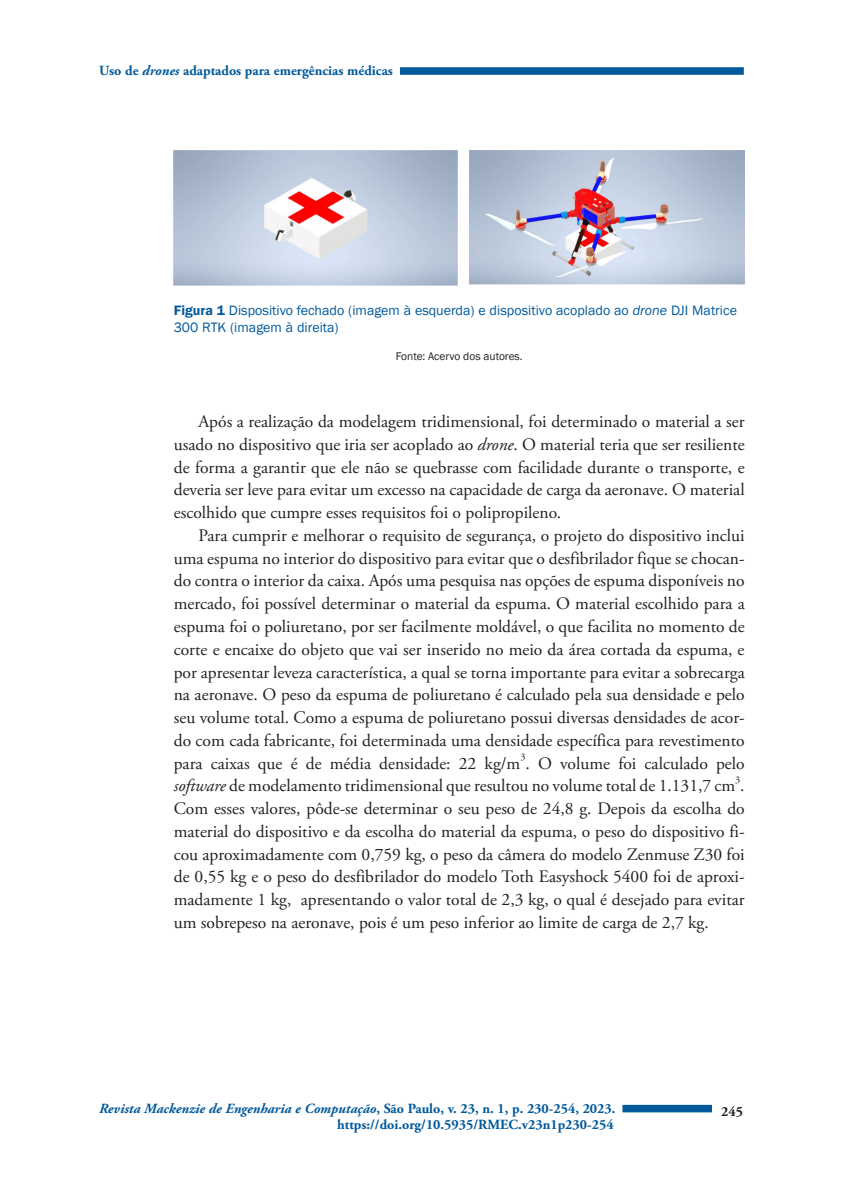
<style>
.page{position:relative;width:844px;height:1191px;background:#fff}
.page>*{position:absolute;margin:0;border:0;box-sizing:border-box;transform-origin:0 0}
.Texto{font:17.5px/22.8px "Adobe Garamond Pro";color:#231f20;text-align:justify}
.t1{font:700 14px/16.8px "Adobe Garamond Pro";color:#00599b;text-align:right}
.Figura_Titulo{font:14px/16.8px "Franklin Gothic";color:#00599b}
.t2{font:700 14px "Adobe Garamond Pro";color:#231f20}
.Figura_fonte{font:11.38px "Franklin Gothic";color:#231f20}
.Texto-2{font:10.15px "Adobe Garamond Pro";color:#231f20}
.s1{font-style:italic}
.s2{font-weight:600}
</style>
<div class="page">
<div style="left:622px;top:1104px;width:90px;height:8px;background:#00599b"></div>
<div style="left:711px;top:1104px;width:33px;height:27px;background:#fff"></div>
<div style="left:400px;top:67px;width:343px;height:8px;background:#00599b"></div>
<img style="left:174px;top:150px;width:570px;height:136px">
<p class="t1" style="left:99px;top:62px;width:295px">Uso de <span class="s1">drones</span> adaptados para emergências médicas</p>
<p class="Figura_Titulo" style="left:174px;top:302px;width:564px"><span class="s2">Figura 1</span> Dispositivo fechado (imagem à esquerda) e dispositivo acoplado ao <span class="s1">drone</span> DJI Matrice<br>300 RTK (imagem à direita)</p>
<p class="Figura_fonte" style="left:395px;top:349px;width:128px">Fonte: Acervo dos autores.</p>
<p class="Texto" style="left:174px;top:411px;width:572px;text-indent:25px">Após a realização da modelagem tridimensional, foi determinado o material a ser usado no dispositivo que iria ser acoplado ao <span class="s1">drone</span>. O material teria que ser resiliente de forma a garantir que ele não se quebrasse com facilidade durante o transporte, e deveria ser leve para evitar um excesso na capacidade de carga da aeronave. O material escolhido que cumpre esses requisitos foi o polipropileno.</p>
<p class="Texto" style="left:174px;top:524px;width:572px;text-indent:25px">Para cumprir e melhorar o requisito de segurança, o projeto do dispositivo inclui uma espuma no interior do dispositivo para evitar que o desfibrilador fique se chocan&shy;do contra o interior da caixa. Após uma pesquisa nas opções de espuma disponíveis no mercado, foi possível determinar o material da espuma. O material escolhido para a espuma foi o poliuretano, por ser facilmente moldável, o que facilita no momento de corte e encaixe do objeto que vai ser inserido no meio da área cortada da espuma, e por apresentar leveza característica, a qual se torna importante para evitar a sobrecarga na aeronave. O peso da espuma de poliuretano é calculado pela sua densidade e pelo seu volume total. Como a espuma de poliuretano possui diversas densidades de acor&shy;do com cada fabricante, foi determinada uma densidade específica para revestimento para caixas que é de média densidade: 22 kg/m . O volume foi calculado pelo</p>
<p class="Texto-2" style="left:520px;top:750px;width:7px">3</p>
<p class="Texto" style="left:174px;top:775px;width:572px"><span class="s1">software</span> de modelamento tridimensional que resultou no volume total de 1.131,7 cm .</p>
<p class="Texto-2" style="left:735px;top:773px;width:7px">3</p>
<p class="Texto" style="left:174px;top:797px;width:572px">Com esses valores, pôde-se determinar o seu peso de 24,8 g. Depois da escolha do material do dispositivo e da escolha do material da espuma, o peso do dispositivo fi&shy;cou aproximadamente com 0,759 kg, o peso da câmera do modelo Zenmuse Z30 foi de 0,55 kg e o peso do desfibrilador do modelo Toth Easyshock 5400 foi de aproxi&shy;madamente 1 kg, apresentando o valor total de 2,3 kg, o qual é desejado para evitar um sobrepeso na aeronave, pois é um peso inferior ao limite de carga de 2,7 kg.</p>
<p class="t1" style="left:99px;top:1100px;width:517px"><span class="s1">Revista Mackenzie de Engenharia e Computação</span>, São Paulo, v. 23, n. 1, p. 230-254, 2023. https://doi.org/10.5935/RMEC.v23n1p230-254</p>
<p class="t2" style="left:721px;top:1103px;width:23px">245</p>
</div>
